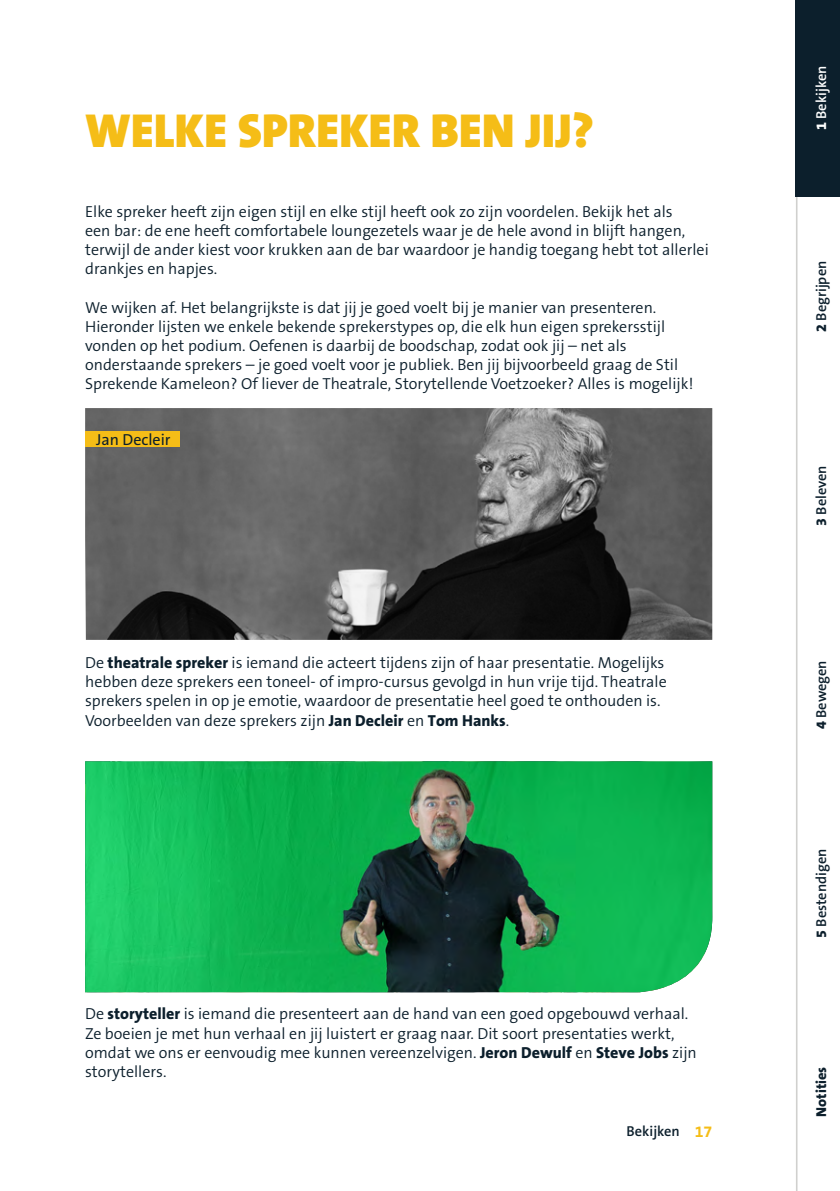
<style>
.page{position:relative;width:840px;height:1191px;background:#fff}
.page>*{position:absolute;margin:0;border:0;box-sizing:border-box;transform-origin:0 0}
.t1{font:900 48px "The Sans B9";color:#f5bd17}
.t2{font:300 16px/19.2px "The Sans B4";color:#0c1f2c}
.t3{font:16px "The Sans B5 Plain";color:#0c1f2c}
.t4{font:600 14.4px "The Sans B6";color:#0c1f2c}
.t5{font:600 14.4px "The Sans B6";color:#fff}
.t6{font:800 14.4px "The Sans B8";color:#0c1f2c}
.s1{font-family:"The Sans B8";font-weight:800}
.s2{font-family:"The Sans B7";font-weight:700;font-size:16px;color:#f5bd17}
</style>
<div class="page">
<img style="left:85px;top:761px;width:626px;height:231px">
<img style="left:85px;top:408px;width:626px;height:232px">
<div style="left:85px;top:431px;width:94px;height:16px;background:#f5bd17"></div>
<div style="left:85px;top:784px;width:107px;height:16px;background:#17c45f"></div>
<svg style="left:796px;top:197px;width:2px;height:994px;background:#dbdbd9"></svg>
<div style="left:795px;top:0;width:44px;height:197px;background:#0c1f2c"></div>
<h1 class="t1" style="left:85px;top:105px;width:510px">WELKE SPREKER BEN JIJ?</h1>
<p class="t2" style="left:85px;top:202px;width:624px">Elke spreker heeft zijn eigen stijl en elke stijl heeft ook zo zijn voordelen. Bekijk het als<br>een bar: de ene heeft comfortabele loungezetels waar je de hele avond in blijft hangen, terwijl de ander kiest voor krukken aan de bar waardoor je handig toegang hebt tot allerlei drankjes en hapjes.</p>
<p class="t2" style="left:85px;top:298px;width:609px">We wijken af. Het belangrijkste is dat jij je goed voelt bij je manier van presenteren.<br>Hieronder lijsten we enkele bekende sprekerstypes op, die elk hun eigen sprekersstijl vonden op het podium. Oefenen is daarbij de boodschap, zodat ook jij – net als onderstaande sprekers – je goed voelt voor je publiek. Ben jij bijvoorbeeld graag de Stil Sprekende Kameleon? Of liever de Theatrale, Storytellende Voetzoeker? Alles is mogelijk!</p>
<p class="t3" style="left:96px;top:431px;width:76px">Jan Decleir</p>
<p class="t2" style="left:85px;top:653px;width:583px">De <span class="s1">theatrale spreker</span> is iemand die acteert tijdens zijn of haar presentatie. Mogelijks hebben deze sprekers een toneel- of impro-cursus gevolgd in hun vrije tijd. Theatrale sprekers spelen in op je emotie, waardoor de presentatie heel goed te onthouden is.<br>Voorbeelden van deze sprekers zijn <span class="s1">Jan Decleir</span> en <span class="s1">Tom Hanks</span>.</p>
<p class="t2" style="left:85px;top:1004px;width:613px">De <span class="s1">storyteller</span> is iemand die presenteert aan de hand van een goed opgebouwd verhaal.<br>Ze boeien je met hun verhaal en jij luistert er graag naar. Dit soort presentaties werkt, omdat we ons er eenvoudig mee kunnen vereenzelvigen. <span class="s1">Jeron Dewulf</span> en <span class="s1">Steve Jobs</span> zijn storytellers.</p>
<p class="t4" style="left:626px;top:1123px;width:87px">Bekijken <span class="s2">17</span></p>
<p class="t5" style="left:813px;top:130px;width:66px;rotate:-90deg"><span class="s1">1</span> Bekijken</p>
<p class="t4" style="left:813px;top:332px;width:72px;rotate:-90deg"><span class="s1">2</span> Begrijpen</p>
<p class="t4" style="left:813px;top:525px;width:62px;rotate:-90deg"><span class="s1">3</span> Beleven</p>
<p class="t4" style="left:813px;top:729px;width:70px;rotate:-90deg"><span class="s1">4</span> Bewegen</p>
<p class="t4" style="left:813px;top:937px;width:90px;rotate:-90deg"><span class="s1">5</span> Bestendigen</p>
<p class="t6" style="left:813px;top:1116px;width:52px;rotate:-90deg">Notities</p>
</div>
